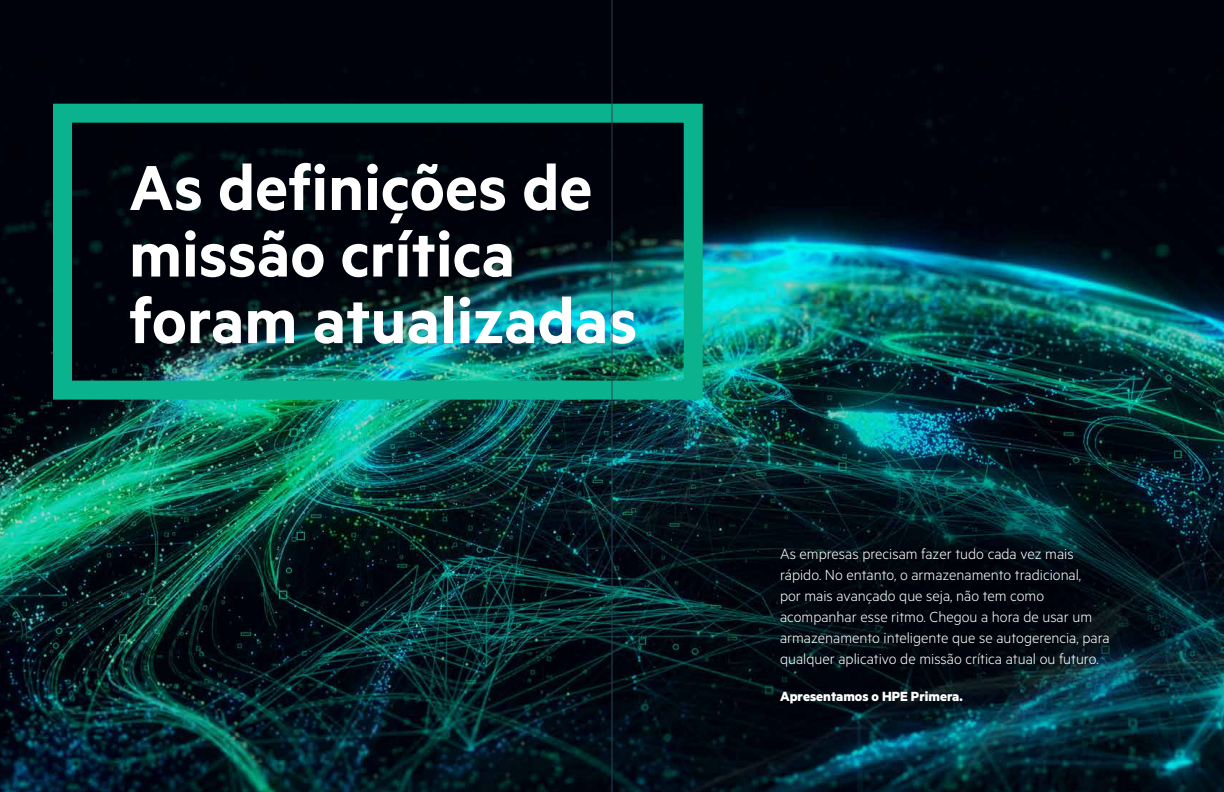
<style>
.page{position:relative;width:1224px;height:792px;background:#fff}
.page>*{position:absolute;margin:0;border:0;box-sizing:border-box;transform-origin:0 0}
.t1{font:600 71.6px/66.5px "Metric HPE";color:#fff}
.t2{font:300 16.5px/21px "Metric HPE";color:#fff}
.t3{font:700 15px "Metric HPE";color:#fff}
</style>
<div class="page">
<img style="left:0;top:0;width:1224px;height:792px">
<div style="left:53px;top:104px;width:650px;height:296px;border:19px solid #0ab38d"></div>
<hr style="left:612px;top:0;width:1px;height:792px;background:#284356">
<h1 class="t1" style="left:129px;top:152px;width:510px">As definições de missão crítica foram atualizadas</h1>
<p class="t2" style="left:780px;top:542px;width:331px">As empresas precisam fazer tudo cada vez mais rápido. No entanto, o armazenamento tradicional,<br>por mais avançado que seja, não tem como acompanhar esse ritmo. Chegou a hora de usar um armazenamento inteligente que se autogerencia, para qualquer aplicativo de missão crítica atual ou futuro.</p>
<p class="t3" style="left:780px;top:687px;width:184px">Apresentamos o HPE Primera.</p>
</div>
